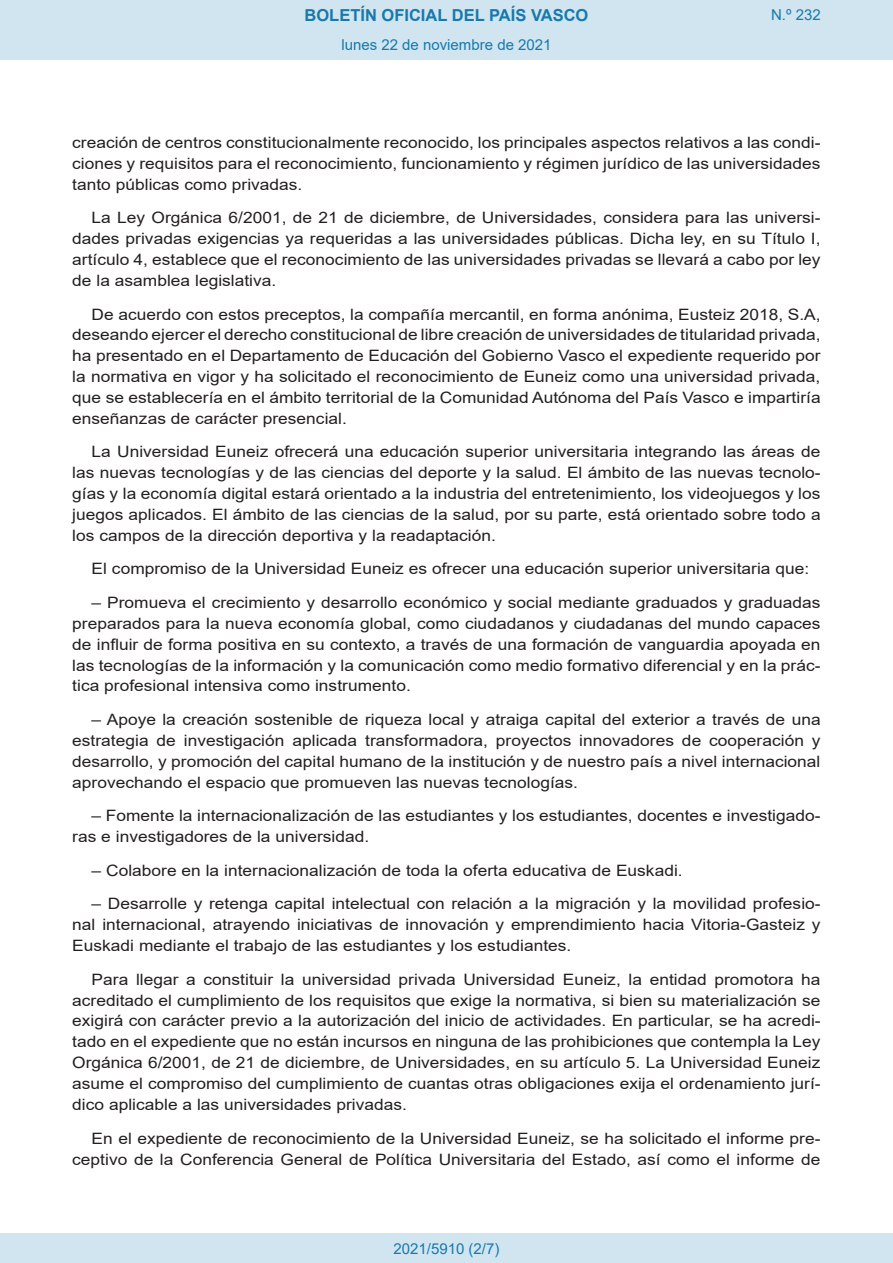
<style>
.page{position:relative;width:893px;height:1263px;background:#fff}
.page>*{position:absolute;margin:0;border:0;box-sizing:border-box;transform-origin:0 0}
.t1{font:700 16.5px "Arial";color:#1879ad}
.BOPVDetalle{font:15.6px/20.9px "Arial";color:#231f20;text-align:justify;scale:1.11 1}
.Paginacion_Centro{font:15px "Arial";color:#1879ad}
</style>
<div class="page">
<div style="left:0;top:0;width:893px;height:60px;background:#d0e5f0"></div>
<div style="left:0;top:1233px;width:893px;height:30px;background:#d0e5f0"></div>
<p class="t1" style="left:305px;top:3px;width:285px">BOLETÍN OFICIAL DEL PAÍS VASCO</p>
<p class="Paginacion_Centro" style="left:341px;top:35px;width:212px">lunes 22 de noviembre de 2021</p>
<p class="Paginacion_Centro" style="left:771px;top:5px;width:51px">N.º 232</p>
<p class="BOPVDetalle" style="left:72px;top:132px;width:676px">creación de centros constitucionalmente reconocido, los principales aspectos relativos a las condi&shy;ciones y requisitos para el reconocimiento, funcionamiento y régimen jurídico de las universidades tanto públicas como privadas.</p>
<p class="BOPVDetalle" style="left:72px;top:207px;width:676px;text-indent:19px">La Ley Orgánica 6/2001, de 21 de diciembre, de Universidades, considera para las universi&shy;dades privadas exigencias ya requeridas a las universidades públicas. Dicha ley, en su Título I, artículo 4, establece que el reconocimiento de las universidades privadas se llevará a cabo por ley de la asamblea legislativa.</p>
<p class="BOPVDetalle" style="left:72px;top:304px;width:676px;text-indent:19px">De acuerdo con estos preceptos, la compañía mercantil, en forma anónima, Eusteiz 2018, S.A, deseando ejercer el derecho constitucional de libre creación de universidades de titularidad privada, ha presentado en el Departamento de Educación del Gobierno Vasco el expediente requerido por la normativa en vigor y ha solicitado el reconocimiento de Euneiz como una universidad privada, que se establecería en el ámbito territorial de la Comunidad Autónoma del País Vasco e impartiría enseñanzas de carácter presencial.</p>
<p class="BOPVDetalle" style="left:72px;top:441px;width:676px;text-indent:19px">La Universidad Euneiz ofrecerá una educación superior universitaria integrando las áreas de las nuevas tecnologías y de las ciencias del deporte y la salud. El ámbito de las nuevas tecnolo&shy;gías y la economía digital estará orientado a la industria del entretenimiento, los videojuegos y los juegos aplicados. El ámbito de las ciencias de la salud, por su parte, está orientado sobre todo a los campos de la dirección deportiva y la readaptación.</p>
<p class="BOPVDetalle" style="left:92px;top:558px;width:648px">El compromiso de la Universidad Euneiz es ofrecer una educación superior universitaria que:</p>
<p class="BOPVDetalle" style="left:72px;top:592px;width:676px;text-indent:19px">– Promueva el crecimiento y desarrollo económico y social mediante graduados y graduadas preparados para la nueva economía global, como ciudadanos y ciudadanas del mundo capaces de influir de forma positiva en su contexto, a través de una formación de vanguardia apoyada en las tecnologías de la información y la comunicación como medio formativo diferencial y en la prác&shy;tica profesional intensiva como instrumento.</p>
<p class="BOPVDetalle" style="left:72px;top:709px;width:676px;text-indent:19px">– Apoye la creación sostenible de riqueza local y atraiga capital del exterior a través de una estrategia de investigación aplicada transformadora, proyectos innovadores de cooperación y desarrollo, y promoción del capital humano de la institución y de nuestro país a nivel internacional aprovechando el espacio que promueven las nuevas tecnologías.</p>
<p class="BOPVDetalle" style="left:72px;top:805px;width:676px;text-indent:19px">– Fomente la internacionalización de las estudiantes y los estudiantes, docentes e investigado&shy;ras e investigadores de la universidad.</p>
<p class="BOPVDetalle" style="left:92px;top:860px;width:534px">– Colabore en la internacionalización de toda la oferta educativa de Euskadi.</p>
<p class="BOPVDetalle" style="left:72px;top:893px;width:676px;text-indent:19px">– Desarrolle y retenga capital intelectual con relación a la migración y la movilidad profesio&shy;nal internacional, atrayendo iniciativas de innovación y emprendimiento hacia Vitoria-Gasteiz y Euskadi mediante el trabajo de las estudiantes y los estudiantes.</p>
<p class="BOPVDetalle" style="left:72px;top:969px;width:676px;text-indent:19px">Para llegar a constituir la universidad privada Universidad Euneiz, la entidad promotora ha acreditado el cumplimiento de los requisitos que exige la normativa, si bien su materialización se exigirá con carácter previo a la autorización del inicio de actividades. En particular, se ha acredi&shy;tado en el expediente que no están incursos en ninguna de las prohibiciones que contempla la Ley Orgánica 6/2001, de 21 de diciembre, de Universidades, en su artículo 5. La Universidad Euneiz asume el compromiso del cumplimiento de cuantas otras obligaciones exija el ordenamiento jurí&shy;dico aplicable a las universidades privadas.</p>
<p class="BOPVDetalle" style="left:72px;top:1127px;width:676px;text-align:right">En el expediente de reconocimiento de la Universidad Euneiz, se ha solicitado el informe pre&shy;ceptivo de la Conferencia General de Política Universitaria del Estado, así como el informe de</p>
<p class="Paginacion_Centro" style="left:393px;top:1238px;width:107px">2021/5910 (2/7)</p>
</div>
